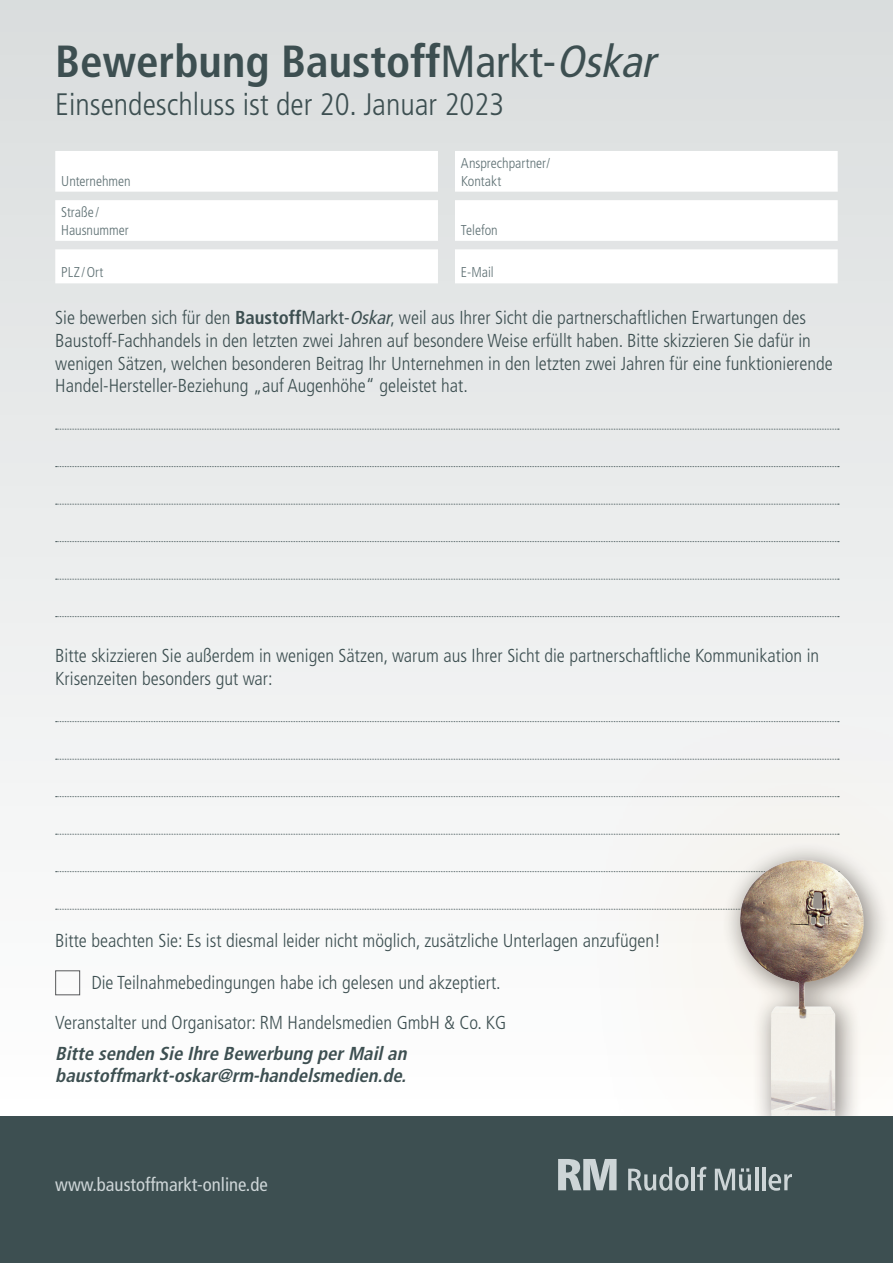
<style>
.page{position:relative;width:893px;height:1263px;background:#fff}
.page>*{position:absolute;margin:0;border:0;box-sizing:border-box;transform-origin:0 0}
.t1{font:700 condensed 45px "Frutiger";color:#3d4f51}
.t2{font:300 condensed 31.05px "Frutiger";color:#3d4f51}
.t3{font:300 condensed 18.75px/22.5px "Frutiger";color:#3d4f51}
.t4{font:italic 700 condensed 18.75px/22.5px "Frutiger";color:#3d4f51}
.t5{font:condensed 18.75px "Frutiger";color:#cdd5d7}
.t6{font:300 condensed 14.25px/18px "Frutiger";color:#5e7073}
.s1{font-weight:400}
.s2{font-weight:400;font-style:italic}
.s3{font-weight:700}
</style>
<div class="page">
<div style="left:0;top:0;width:893px;height:1116px;background:linear-gradient(to bottom,#d9dddd,#fefefe)"></div>
<svg style="left:56px;top:429px;width:783px;height:1px"></svg>
<svg style="left:56px;top:466px;width:783px;height:1px"></svg>
<svg style="left:56px;top:504px;width:783px;height:1px"></svg>
<svg style="left:56px;top:541px;width:783px;height:1px"></svg>
<svg style="left:56px;top:579px;width:783px;height:1px"></svg>
<svg style="left:56px;top:616px;width:783px;height:1px"></svg>
<svg style="left:56px;top:721px;width:498px;height:1px"></svg>
<svg style="left:56px;top:759px;width:498px;height:1px"></svg>
<svg style="left:56px;top:796px;width:498px;height:1px"></svg>
<svg style="left:56px;top:834px;width:498px;height:1px"></svg>
<svg style="left:56px;top:871px;width:498px;height:1px"></svg>
<svg style="left:56px;top:909px;width:498px;height:1px"></svg>
<div style="left:55px;top:970px;width:25px;height:25px;border:1px solid #57585a"></div>
<svg style="left:55px;top:151px;width:783px;height:132px"></svg>
<div style="left:554px;top:673px;width:339px;height:590px;background:#f5f5f3"></div>
<img style="left:739px;top:859px;width:125px;height:257px">
<div style="left:0;top:1116px;width:893px;height:147px;background:#3d4f51"></div>
<svg style="left:558px;top:1159px;width:59px;height:31px"></svg>
<svg style="left:628px;top:1167px;width:60px;height:24px"></svg>
<hr style="left:692px;top:1167px;width:3px;height:23px;background:#cdd5d7">
<svg style="left:697px;top:1167px;width:9px;height:23px"></svg>
<svg style="left:715px;top:1168px;width:36px;height:22px"></svg>
<hr style="left:755px;top:1167px;width:3px;height:23px;background:#cdd5d7">
<hr style="left:762px;top:1167px;width:3px;height:23px;background:#cdd5d7">
<svg style="left:768px;top:1174px;width:24px;height:17px"></svg>
<h1 class="t1" style="left:55px;top:35px;width:612px">Bewerbung Baustoff<span class="s1">Markt-</span><span class="s2">Oskar</span></h1>
<h2 class="t2" style="left:55px;top:86px;width:450px">Einsendeschluss ist der 20. Januar 2023</h2>
<p class="t6" style="left:61px;top:172px;width:71px">Unternehmen</p>
<p class="t6" style="left:61px;top:203px;width:69px">Straße /<br>Hausnummer</p>
<p class="t6" style="left:461px;top:154px;width:91px">Ansprechpartner/<br>Kontakt</p>
<p class="t6" style="left:461px;top:221px;width:38px">Telefon</p>
<p class="t6" style="left:61px;top:264px;width:44px">PLZ/Ort</p>
<p class="t6" style="left:461px;top:264px;width:34px">E-Mail</p>
<p class="t3" style="left:55px;top:307px;width:779px">Sie bewerben sich für den <span class="s3">Baustoff</span><span class="s1">Markt-</span><span class="s2">Oskar</span>, weil aus Ihrer Sicht die partnerschaftlichen Erwartungen des Baustoff-Fachhandels in den letzten zwei Jahren auf besondere Weise erfüllt haben. Bitte skizzieren Sie dafür in wenigen Sätzen, welchen besonderen Beitrag Ihr Unternehmen in den letzten zwei Jahren für eine funktionierende Handel-Hersteller-Beziehung „auf Augenhöhe“ geleistet hat.</p>
<p class="t3" style="left:55px;top:644px;width:765px">Bitte skizzieren Sie außerdem in wenigen Sätzen, warum aus Ihrer Sicht die partnerschaftliche Kommunikation in<br>Krisenzeiten besonders gut war:</p>
<p class="t3" style="left:55px;top:929px;width:607px">Bitte beachten Sie: Es ist diesmal leider nicht möglich, zusätzliche Unterlagen anzufügen!</p>
<p class="t3" style="left:55px;top:963px;width:453px;line-height:39.9px;text-align:right">Die Teilnahmebedingungen habe ich gelesen und akzeptiert.<br>Veranstalter und Organisator: RM Handelsmedien GmbH &amp; Co. KG</p>
<p class="t4" style="left:55px;top:1042px;width:357px">Bitte senden Sie Ihre Bewerbung perMailan baustoffmarkt-oskar@rm-handelsmedien.de.</p>
<p class="t5" style="left:55px;top:1173px;width:214px">www.baustoffmarkt-online.de</p>
</div>
